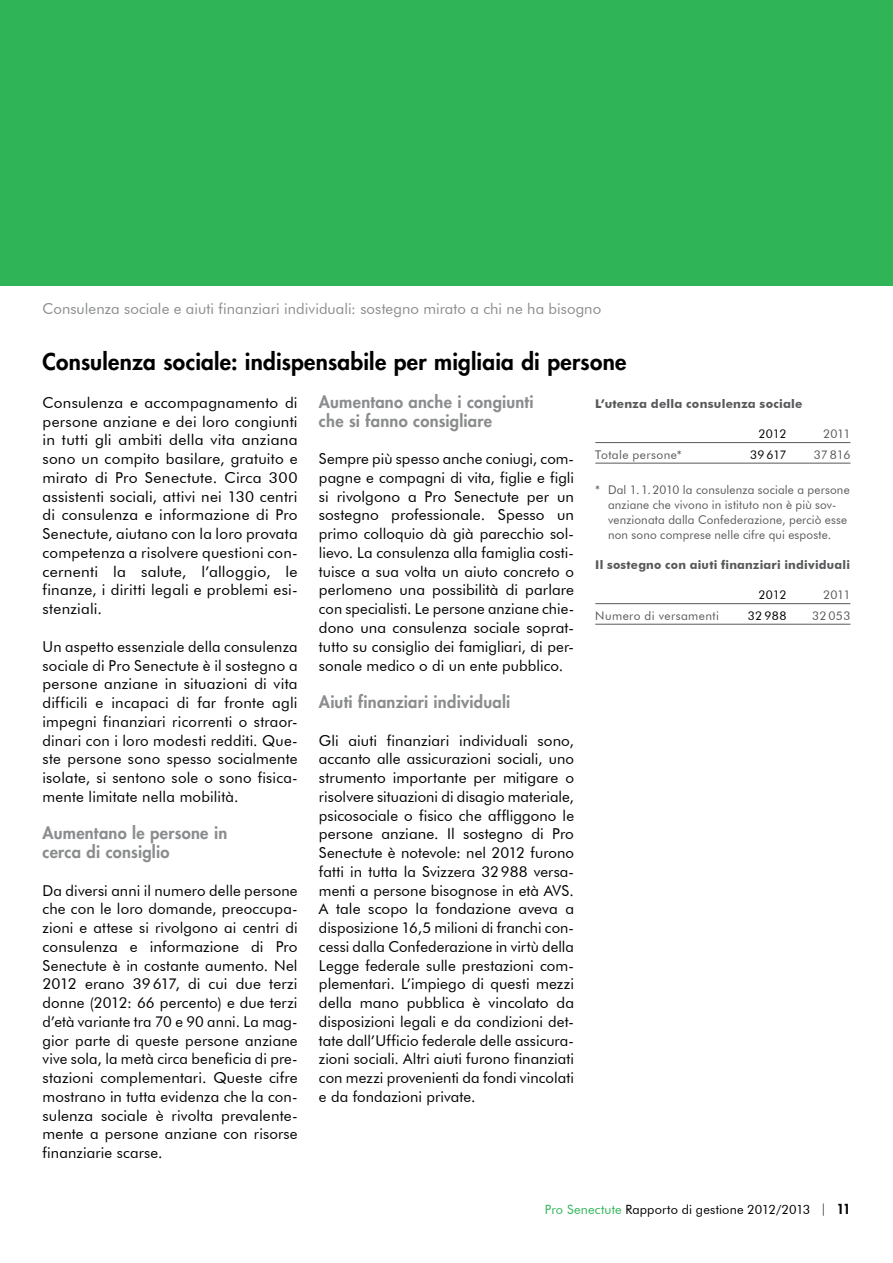
<style>
.page{position:relative;width:893px;height:1263px;background:#fff}
.page>*{position:absolute;margin:0;border:0;box-sizing:border-box;transform-origin:0 0}
.t1{font:800 22.5px "Futura Std";letter-spacing:.01em;color:#000}
.t2{font:800 16.5px/18.8px "Futura Std";letter-spacing:.015em;color:#8a8c8e}
.t3{font:15px/18.8px "Futura BT";letter-spacing:.01em;color:#000;text-align:justify}
.t4{font:15px "Futura BT";letter-spacing:.005em;color:#8a8c8e}
.t5{font:12.75px "Futura BT";letter-spacing:.01em;color:#000}
.t6{font:12px/15px "Futura BT";letter-spacing:.015em;color:#58595b}
.t7{font:700 12px "Futura BT";letter-spacing:.02em;color:#58595b}
.t8{font:12px "Futura BT";letter-spacing:.035em;color:#58595b}
.t9{font:12px "Futura BT";color:#000}
.s1{color:#2fb457}
.s2{font-family:"Times New Roman";font-size:13.5px}
.s3{font-family:"Futura Std";font-weight:800;font-size:13.5px}
</style>
<div class="page">
<div style="left:0;top:0;width:893px;height:286px;background:#2fb457"></div>
<hr style="left:595px;top:442px;width:255px;height:1px;background:#58595b">
<hr style="left:595px;top:463px;width:255px;height:1px;background:#58595b">
<hr style="left:595px;top:603px;width:255px;height:1px;background:#58595b">
<hr style="left:595px;top:624px;width:255px;height:1px;background:#58595b">
<p class="t4" style="left:43px;top:300px;width:560px">Consulenza sociale e aiuti finanziari individuali: sostegno mirato a chi ne ha bisogno</p>
<h1 class="t1" style="left:43px;top:348px;width:585px">Consulenza sociale: indispensabile per migliaia di persone</h1>
<p class="t3" style="left:43px;top:393px;width:257px">Consulenza e accompagnamento di persone anziane e dei loro congiunti in tutti gli ambiti della vita anziana sono un compito basilare, gratuito e mirato di Pro Senectute. Circa 300 assistenti sociali, attivi nei 130 centri di consulenza e informazione di Pro Senectute, aiutano con la loro provata competenza a risolvere questioni con&shy;cernenti la salute, l’alloggio, le finanze, i diritti legali e problemi esi&shy;stenziali.</p>
<p class="t3" style="left:43px;top:637px;width:257px">Un aspetto essenziale della consulenza sociale di Pro Senectute è il sostegno a persone anziane in situazioni di vita difficili e incapaci di far fronte agli impegni finanziari ricorrenti o straor&shy;dinari con i loro modesti redditi. Que&shy;ste persone sono spesso socialmente isolate, si sentono sole o sono fisica&shy;mente limitate nella mobilità.</p>
<p class="t2" style="left:43px;top:824px;width:186px">Aumentano le persone in cerca di consiglio</p>
<p class="t3" style="left:43px;top:881px;width:257px">Da diversi anni il numero delle persone che con le loro domande, preoccupa&shy;zioni e attese si rivolgono ai centri di consulenza e informazione di Pro Senectute è in costante aumento. Nel 2012 erano 39617, di cui due terzi donne (2012: 66 percento) e due terzi d’età variante tra 70 e 90 anni. La mag&shy;gior parte di queste persone anziane vive sola, la metà circa beneficia di pre&shy;stazioni complementari. Queste cifre mostrano in tutta evidenza che la con&shy;sulenza sociale è rivolta prevalente&shy;mente a persone anziane con risorse finanziarie scarse.</p>
<p class="t2" style="left:319px;top:392px;width:216px">Aumentano anche i congiunti che si fanno consigliare</p>
<p class="t3" style="left:319px;top:449px;width:257px">Sempre più spesso anche coniugi, com&shy;pagne e compagni di vita, figlie e figli si rivolgono a Pro Senectute per un sostegno professionale. Spesso un primo colloquio dà già parecchio sol&shy;lievo. La consulenza alla famiglia costi&shy;tuisce a sua volta un aiuto concreto o perlomeno una possibilità di parlare con specialisti. Le persone anziane chie&shy;dono una consulenza sociale soprat&shy;tutto su consiglio dei famigliari, di per&shy;sonale medico o di un ente pubblico.</p>
<p class="t2" style="left:319px;top:692px;width:193px">Aiuti finanziari individuali</p>
<p class="t3" style="left:319px;top:731px;width:257px">Gli aiuti finanziari individuali sono, accanto alle assicurazioni sociali, uno strumento importante per mitigare o risolvere situazioni di disagio materiale, psicosociale o fisico che affliggono le persone anziane. Il sostegno di Pro Senectute è notevole: nel 2012 furono fatti in tutta la Svizzera 32988 versa&shy;menti a persone bisognose in età AVS.<br>A tale scopo la fondazione aveva a disposizione 16,5 milioni di franchi con&shy;cessi dalla Confederazione in virtù della Legge federale sulle prestazioni com&shy;plementari. L’impiego di questi mezzi della mano pubblica è vincolato da disposizioni legali e da condizioni det&shy;tate dall’Ufficio federale delle assicura&shy;zioni sociali. Altri aiuti furono finanziati con mezzi provenienti da fondi vincolati e da fondazioni private.</p>
<p class="t7" style="left:595px;top:396px;width:209px">L’utenza della consulenza sociale</p>
<p class="t9" style="left:758px;top:426px;width:29px">2012</p>
<p class="t6" style="left:823px;top:426px;width:29px">2011</p>
<p class="t8" style="left:595px;top:447px;width:88px">Totale persone*</p>
<p class="t9" style="left:750px;top:447px;width:38px">39 617</p>
<p class="t6" style="left:814px;top:447px;width:38px">37 816</p>
<p class="t6" style="left:608px;top:482px;width:243px;text-indent:-13px">* Dal 1.1.2010 la consulenza sociale a persone anziane che vivono in istituto non è più sov&shy;venzionata dalla Confederazione, perciò esse non sono comprese nelle cifre qui esposte.</p>
<p class="t7" style="left:595px;top:557px;width:256px">Il sostegno con aiuti finanziari individuali</p>
<p class="t9" style="left:758px;top:587px;width:29px">2012</p>
<p class="t6" style="left:823px;top:587px;width:29px">2011</p>
<p class="t8" style="left:595px;top:608px;width:125px">Numero di versamenti</p>
<p class="t9" style="left:748px;top:608px;width:40px">32 988</p>
<p class="t6" style="left:812px;top:608px;width:40px">32 053</p>
<p class="t5" style="left:545px;top:1202px;width:307px"><span class="s1">Pro Senectute</span> Rapporto di gestione 2012/2013 <span class="s2">|</span> <span class="s3">11</span></p>
</div>
